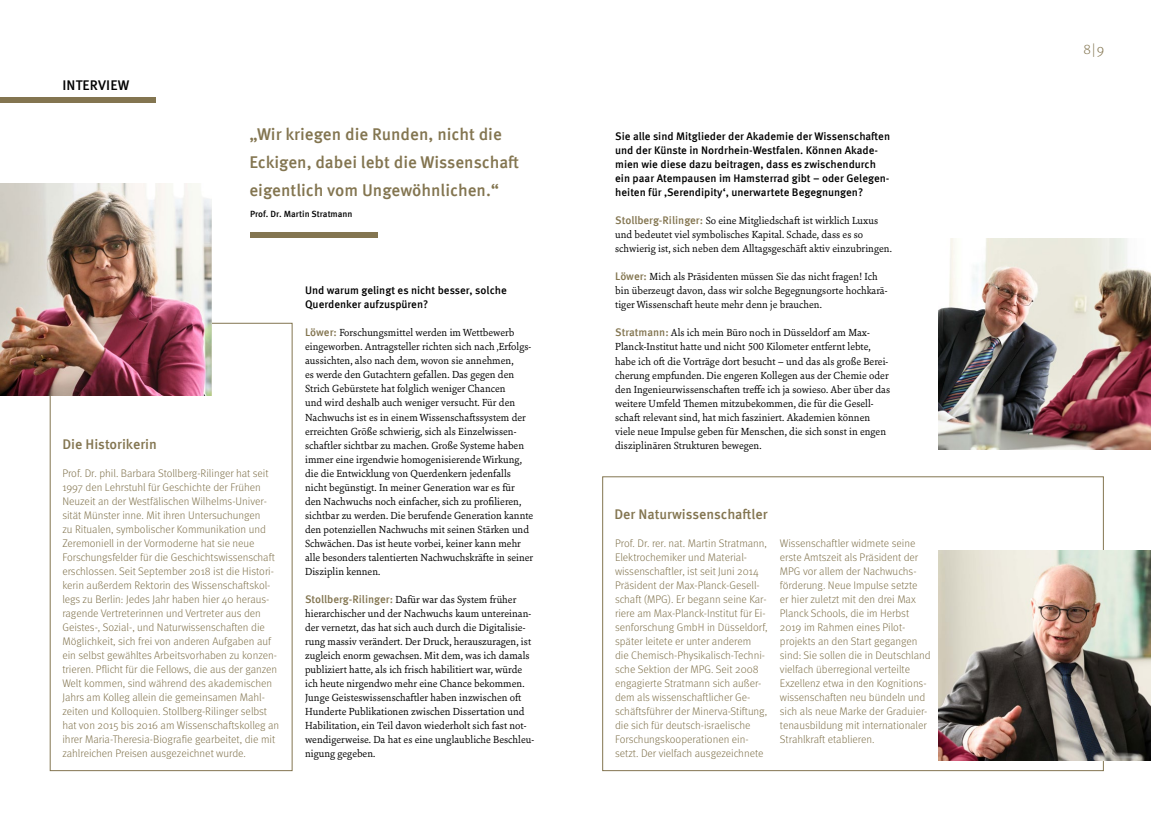
<style>
.page{position:relative;width:1151px;height:823px;background:#fff}
.page>*{position:absolute;margin:0;border:0;box-sizing:border-box;transform-origin:0 0}
.t1{font:500 17px/28px "Meta OT";color:#837550}
.t2{font:500 14px "Meta OT";color:#837550}
.t3{font:500 14px "Meta OT";letter-spacing:.01em;color:#000}
.t4{font:300 14px "Meta";color:#837550}
.t5{font:11px/14px "Sina Nova";color:#000}
.t6{font:300 11px/14px "Meta";color:#837550}
.t7{font:500 11px/14px "Meta OT";color:#000}
.t8{font:500 9px "Meta OT";color:#000}
.s1{font-family:"Meta OT";font-weight:500;color:#837550}
</style>
<div class="page">
<div style="left:50px;top:323px;width:242px;height:447px;border:1px solid #837550"></div>
<img style="left:0;top:183px;width:211px;height:212px">
<img style="left:939px;top:549px;width:212px;height:211px">
<img style="left:939px;top:238px;width:212px;height:211px">
<div style="left:250px;top:232px;width:128px;height:6px;background:#837550"></div>
<div style="left:0;top:97px;width:155px;height:6px;background:#837550"></div>
<p class="t3" style="left:62px;top:77px;width:68px">INTERVIEW</p>
<h1 class="t1" style="left:249px;top:120px;width:271px">„Wir kriegen die Runden, nicht die<br>Eckigen, dabei lebt die Wissenschaft eigentlich vom Ungewöhnlichen.“</h1>
<p class="t8" style="left:250px;top:208px;width:104px">Prof. Dr. Martin Stratmann</p>
<p class="t2" style="left:62px;top:434px;width:96px">Die Historikerin</p>
<p class="t6" style="left:62px;top:465px;width:218px">Prof. Dr. phil. Barbara Stollberg-Rilinger hat seit 1997 den Lehrstuhl für Geschichte der Frühen Neuzeit an der Westfälischen Wilhelms-Univer&shy;sität Münster inne. Mit ihren Untersuchungen<br>zu Ritualen, symbolischer Kommunikation und Zeremoniell in der Vormoderne hat sie neue Forschungsfelder für die Geschichtswissenschaft erschlossen. Seit September 2018 ist die Histori&shy;kerin außerdem Rektorin des Wissenschaftskol&shy;legs zu Berlin: Jedes Jahr haben hier 40 heraus&shy;ragende Vertreterinnen und Vertreter aus den Geistes-, Sozial-, und Naturwissenschaften die Möglichkeit, sich frei von anderen Aufgaben auf ein selbst gewähltes Arbeitsvorhaben zu konzen&shy;trieren. Pflicht für die Fellows, die aus der ganzen Welt kommen, sind während des akademischen Jahrs am Kolleg allein die gemeinsamen Mahl&shy;zeiten und Kolloquien. Stollberg-Rilinger selbst hat von 2015 bis 2016 am Wissenschaftskolleg an ihrer Maria-Theresia-Biografie gearbeitet, die mit zahlreichen Preisen ausgezeichnet wurde.</p>
<p class="t7" style="left:305px;top:283px;width:203px">Und warum gelingt es nicht besser, solche<br>Querdenker aufzuspüren?</p>
<p class="t5" style="left:305px;top:325px;width:230px"><span class="s1">Löwer:</span> Forschungsmittel werden im Wettbewerb eingeworben. Antragsteller richten sich nach ‚Erfolgs&shy;aussichten, also nach dem, wovon sie annehmen,<br>es werde den Gutachtern gefallen. Das gegen den Strich Gebürstete hat folglich weniger Chancen<br>und wird deshalb auch weniger versucht. Für den Nachwuchs ist es in einem Wissenschaftssystem der erreichten Größe schwierig, sich als Einzelwissen&shy;schaftler sichtbar zu machen. Große Systeme haben immer eine irgendwie homogenisierende Wirkung, die die Entwicklung von Querdenkern jedenfalls nicht begünstigt. In meiner Generation war es für den Nachwuchs noch einfacher, sich zu profilieren, sichtbar zu werden. Die berufende Generation kannte den potenziellen Nachwuchs mit seinen Stärken und Schwächen. Das ist heute vorbei, keiner kann mehr alle besonders talentierten Nachwuchskräfte in seiner Disziplin kennen.</p>
<p class="t5" style="left:305px;top:591px;width:231px"><span class="s1">Stollberg-Rilinger:</span> Dafür war das System früher hierarchischer und der Nachwuchs kaum untereinan&shy;der vernetzt, das hat sich auch durch die Digitalisie&shy;rung massiv verändert. Der Druck, herauszuragen, ist zugleich enorm gewachsen. Mit dem, was ich damals publiziert hatte, als ich frisch habilitiert war, würde ich heute nirgendwo mehr eine Chance bekommen.<br>Junge Geisteswissenschaftler haben inzwischen oft Hunderte Publikationen zwischen Dissertation und Habilitation, ein Teil davon wiederholt sich fast not&shy;wendigerweise. Da hat es eine unglaubliche Beschleu&shy;nigung gegeben.</p>
<p class="t7" style="left:615px;top:129px;width:276px">Sie alle sind Mitglieder der Akademie der Wissenschaften und der Künste in Nordrhein-Westfalen. Können Akade&shy;mien wie diese dazu beitragen, dass es zwischendurch ein paar Atempausen im Hamsterrad gibt – oder Gelegen&shy;heiten für ‚Serendipity‘, unerwartete Begegnungen?</p>
<p class="t5" style="left:615px;top:213px;width:278px"><span class="s1">Stollberg-Rilinger:</span> So eine Mitgliedschaft ist wirklich Luxus und bedeutet viel symbolisches Kapital. Schade, dass es so schwierig ist, sich neben dem Alltagsgeschäft aktiv einzubringen.</p>
<p class="t5" style="left:615px;top:269px;width:274px"><span class="s1">Löwer:</span> Mich als Präsidenten müssen Sie das nicht fragen! Ich bin überzeugt davon, dass wir solche Begegnungsorte hochkarä&shy;tiger Wissenschaft heute mehr denn je brauchen.</p>
<p class="t5" style="left:615px;top:325px;width:276px"><span class="s1">Stratmann:</span> Als ich mein Büro noch in Düsseldorf am Max-Planck-Institut hatte und nicht 500 Kilometer entfernt lebte, habe ich oft die Vorträge dort besucht – und das als große Berei&shy;cherung empfunden. Die engeren Kollegen aus der Chemie oder den Ingenieurwissenschaften treffe ich ja sowieso. Aber über das weitere Umfeld Themen mitzubekommen, die für die Gesell&shy;schaft relevant sind, hat mich fasziniert. Akademien können viele neue Impulse geben für Menschen, die sich sonst in engen disziplinären Strukturen bewegen.</p>
<p class="t2" style="left:614px;top:504px;width:155px">Der Naturwissenschaftler</p>
<p class="t6" style="left:615px;top:535px;width:154px">Prof. Dr. rer. nat. Martin Stratmann, Elektrochemiker und Material&shy;wissenschaftler, ist seit Juni 2014<br>Präsident der Max-Planck-Gesell&shy;schaft (MPG). Er begann seine Kar&shy;riere am Max-Planck-Institut für Ei&shy;senforschung GmbH in Düsseldorf, später leitete er unter anderem die Chemisch-Physikalisch-Techni&shy;sche Sektion der MPG. Seit 2008 engagierte Stratmann sich außer&shy;dem als wissenschaftlicher Ge&shy;schäftsführer der Minerva-Stiftung, die sich für deutsch-israelische Forschungskooperationen ein&shy;setzt. Der vielfach ausgezeichnete</p>
<p class="t6" style="left:780px;top:535px;width:152px">Wissenschaftler widmete seine erste Amtszeit als Präsident der<br>MPG vor allem der Nachwuchs&shy;förderung. Neue Impulse setzte<br>er hier zuletzt mit den drei Max<br>Planck Schools, die im Herbst<br>2019 im Rahmen eines Pilot&shy;projekts an den Start gegangen sind: Sie sollen die in Deutschland vielfach überregional verteilte<br>Exzellenz etwa in den Kognitions&shy;wissenschaften neu bündeln und sich als neue Marke der Graduier&shy;tenausbildung mit internationaler<br>Strahlkraft etablieren.</p>
<p class="t4" style="left:1083px;top:41px;width:22px">8|9</p>
</div>
